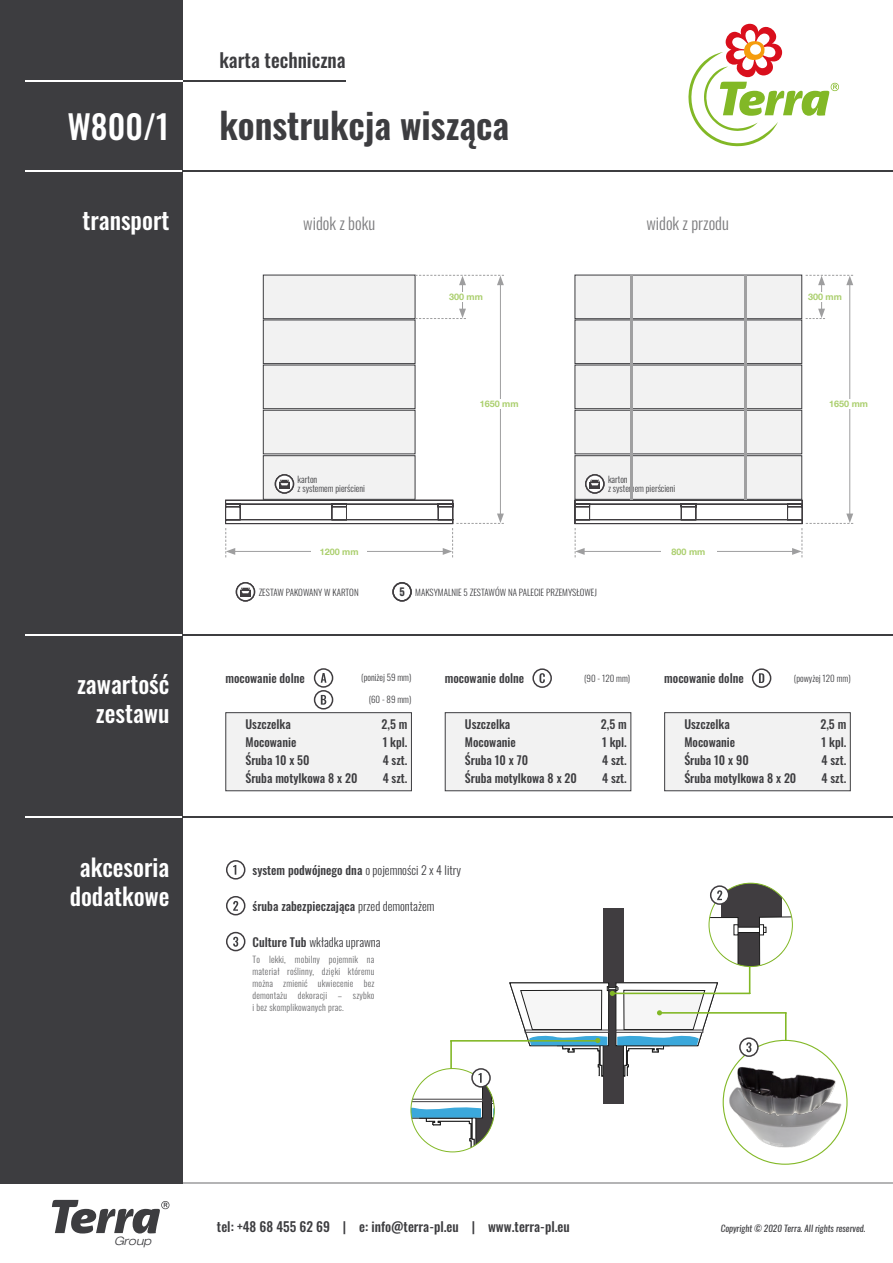
<style>
.page{position:relative;width:893px;height:1263px;background:#fff}
.page>*{position:absolute;margin:0;border:0;box-sizing:border-box;transform-origin:0 0}
.t1{font:600 36px "Oswald";color:#3d3d40}
.t2{font:500 33px "Oswald";color:#fff}
.t3{font:500 24px/28.8px "Oswald";color:#fff;text-align:right}
.t4{font:500 19.5px "Oswald";color:#3d3d40}
.t5{font:300 16.5px "Oswald";color:#7d7d7f}
.t6{font:500 13.35px "Oswald";color:#3d3d40}
.t7{font:500 12px/18px "Oswald";color:#3d3d40}
.t8{font:300 12px "Oswald";color:#3d3d40}
.t9{font:italic 300 expanded 11.7px "Helvetica Neue LT Pro";color:#3d3d40}
.t10{font:700 10.65px "Oswald";color:#3d3d40}
.t11{font:300 9px/9px "Oswald";color:#3d3d40}
.t12{font:300 9px/12px "Oswald";letter-spacing:.02em;color:#6a6a6c;text-align:justify}
.t13{font:italic 9px "Oswald";color:#3d3d40}
.t14{font:700 9px "Helvetica Neue LT Com";color:#abcf6e}
.s1{font-weight:300}
.s2{font-weight:500}
</style>
<div class="page">
<hr style="left:182px;top:1182px;width:711px;height:1px;background:#6b6b6c">
<div style="left:0;top:0;width:183px;height:1183px;background:#3d3d40"></div>
<svg style="left:688px;top:24px;width:151px;height:122px"></svg>
<hr style="left:26px;top:80px;width:157px;height:2px;background:#fff">
<hr style="left:26px;top:170px;width:157px;height:1px;background:#fff">
<hr style="left:26px;top:634px;width:157px;height:1px;background:#fff">
<hr style="left:26px;top:816px;width:157px;height:2px;background:#fff">
<hr style="left:183px;top:80px;width:163px;height:2px;background:#3d3d40">
<hr style="left:183px;top:170px;width:710px;height:1px;background:#3d3d40">
<hr style="left:183px;top:634px;width:710px;height:1px;background:#3d3d40">
<hr style="left:183px;top:816px;width:710px;height:2px;background:#3d3d40">
<svg style="left:52px;top:1200px;width:117px;height:33px"></svg>
<div style="left:263px;top:455px;width:152px;height:44px;background:#f2f2f2;border:1px solid #3d3d40"></div>
<div style="left:575px;top:455px;width:227px;height:44px;background:#f2f2f2;border:1px solid #3d3d40"></div>
<div style="left:226px;top:712px;width:186px;height:79px;background:#f2f2f2;border:1px solid #3d3d40"></div>
<div style="left:445px;top:712px;width:186px;height:79px;background:#f2f2f2;border:1px solid #3d3d40"></div>
<div style="left:664px;top:712px;width:186px;height:79px;background:#f2f2f2;border:1px solid #3d3d40"></div>
<div style="left:263px;top:410px;width:152px;height:44px;background:#f2f2f2;border:1px solid #3d3d40"></div>
<div style="left:575px;top:410px;width:227px;height:44px;background:#f2f2f2;border:1px solid #3d3d40"></div>
<div style="left:263px;top:365px;width:152px;height:44px;background:#f2f2f2;border:1px solid #3d3d40"></div>
<div style="left:575px;top:365px;width:227px;height:44px;background:#f2f2f2;border:1px solid #3d3d40"></div>
<div style="left:263px;top:320px;width:152px;height:44px;background:#f2f2f2;border:1px solid #3d3d40"></div>
<div style="left:575px;top:320px;width:227px;height:44px;background:#f2f2f2;border:1px solid #3d3d40"></div>
<div style="left:263px;top:275px;width:152px;height:44px;background:#f2f2f2;border:1px solid #3d3d40"></div>
<div style="left:575px;top:275px;width:227px;height:44px;background:#f2f2f2;border:1px solid #3d3d40"></div>
<svg style="left:275px;top:475px;width:18px;height:18px"></svg>
<div style="left:275px;top:474px;width:19px;height:20px;border:2px solid #403d40;border-radius:50%"></div>
<svg style="left:279px;top:485px;width:11px;height:3px"></svg>
<svg style="left:279px;top:479px;width:11px;height:6px"></svg>
<svg style="left:236px;top:583px;width:18px;height:18px"></svg>
<div style="left:236px;top:582px;width:19px;height:20px;border:2px solid #403d40;border-radius:50%"></div>
<svg style="left:240px;top:593px;width:11px;height:3px"></svg>
<svg style="left:240px;top:587px;width:11px;height:6px"></svg>
<div style="left:314px;top:668px;width:19px;height:20px;border:2px solid #403d40;border-radius:50%"></div>
<div style="left:314px;top:690px;width:19px;height:19px;border:2px solid #403d40;border-radius:50%"></div>
<div style="left:392px;top:582px;width:20px;height:20px;border:2px solid #403d40;border-radius:50%"></div>
<svg style="left:586px;top:475px;width:18px;height:18px"></svg>
<div style="left:585px;top:474px;width:20px;height:20px;border:2px solid #403d40;border-radius:50%"></div>
<svg style="left:590px;top:485px;width:10px;height:3px"></svg>
<svg style="left:590px;top:479px;width:10px;height:6px"></svg>
<hr style="left:500px;top:283px;width:1px;height:233px;background:#9e9e9f">
<svg style="left:415px;top:275px;width:89px;height:44px"></svg>
<svg style="left:225px;top:500px;width:279px;height:57px"></svg>
<hr style="left:849px;top:283px;width:1px;height:233px;background:#9e9e9f">
<svg style="left:806px;top:275px;width:47px;height:44px"></svg>
<svg style="left:575px;top:500px;width:278px;height:57px"></svg>
<div style="left:312px;top:547px;width:55px;height:9px;background:#fff"></div>
<div style="left:661px;top:547px;width:55px;height:9px;background:#fff"></div>
<div style="left:446px;top:292px;width:39px;height:10px;background:#fff"></div>
<div style="left:805px;top:292px;width:39px;height:10px;background:#fff"></div>
<div style="left:475px;top:399px;width:48px;height:10px;background:#fff"></div>
<div style="left:825px;top:399px;width:47px;height:10px;background:#fff"></div>
<hr style="left:744px;top:275px;width:2px;height:224px;background:#a0a0a1">
<hr style="left:630px;top:275px;width:2px;height:224px;background:#a0a0a1">
<div style="left:226px;top:860px;width:19px;height:19px;border:2px solid #403d40;border-radius:50%"></div>
<svg style="left:233px;top:865px;width:3px;height:10px"></svg>
<div style="left:226px;top:896px;width:19px;height:19px;border:2px solid #403d40;border-radius:50%"></div>
<svg style="left:233px;top:901px;width:5px;height:10px"></svg>
<div style="left:226px;top:932px;width:19px;height:19px;border:2px solid #403d40;border-radius:50%"></div>
<svg style="left:233px;top:937px;width:5px;height:10px"></svg>
<svg style="left:321px;top:695px;width:5px;height:10px"></svg>
<div style="left:752px;top:668px;width:19px;height:20px;border:2px solid #403d40;border-radius:50%"></div>
<svg style="left:759px;top:673px;width:5px;height:10px"></svg>
<div style="left:532px;top:668px;width:20px;height:20px;border:2px solid #403d40;border-radius:50%"></div>
<svg style="left:539px;top:673px;width:6px;height:10px"></svg>
<div style="left:603px;top:908px;width:20px;height:196px;background:#403d40"></div>
<svg style="left:411px;top:1068px;width:83px;height:84px"></svg>
<svg style="left:321px;top:673px;width:5px;height:10px"></svg>
<hr style="left:450px;top:1041px;width:2px;height:27px;background:#82b826">
<hr style="left:451px;top:1040px;width:147px;height:1px;background:#82b826">
<img style="left:728px;top:1087px;width:114px;height:61px">
<img style="left:738px;top:1067px;width:98px;height:50px">
<svg style="left:509px;top:883px;width:283px;height:194px"></svg>
<h3 class="t4" style="left:219px;top:50px;width:128px">karta techniczna</h3>
<h2 class="t2" style="left:67px;top:110px;width:103px">W800/1</h2>
<h1 class="t1" style="left:219px;top:100px;width:291px">konstrukcja wisząca</h1>
<h3 class="t3" style="left:82px;top:208px;width:88px">transport</h3>
<h3 class="t5" style="left:303px;top:209px;width:73px">widok z boku</h3>
<h3 class="t5" style="left:646px;top:209px;width:84px">widok z przodu</h3>
<p class="t14" style="left:449px;top:291px;width:35px">300 mm</p>
<p class="t14" style="left:808px;top:291px;width:35px">300 mm</p>
<p class="t11" style="left:298px;top:474px;width:69px">karton<br>z systemem pierścieni</p>
<p class="t14" style="left:480px;top:398px;width:40px">1650 mm</p>
<p class="t14" style="left:829px;top:398px;width:40px">1650 mm</p>
<p class="t11" style="left:608px;top:474px;width:69px">karton<br>z systemem pierścieni</p>
<p class="t14" style="left:320px;top:546px;width:40px">1200 mm</p>
<p class="t14" style="left:672px;top:546px;width:35px">800 mm</p>
<h3 class="t3" style="left:77px;top:672px;width:94px">zawartość zestawu</h3>
<h3 class="t3" style="left:70px;top:854px;width:101px;text-align:center">akcesoria dodatkowe</h3>
<p class="t11" style="left:259px;top:587px;width:102px">ZESTAW PAKOWANY W KARTON</p>
<p class="t10" style="left:399px;top:586px;width:7px">5</p>
<p class="t11" style="left:415px;top:587px;width:183px">MAKSYMALNIE 5 ZESTAWÓW NA PALECIE PRZEMYSŁOWEJ</p>
<p class="t7" style="left:225px;top:670px;width:81px">mocowanie dolne</p>
<p class="t7" style="left:445px;top:670px;width:81px">mocowanie dolne</p>
<p class="t11" style="left:361px;top:672px;width:52px">(poniżej 59 mm)</p>
<p class="t11" style="left:369px;top:694px;width:44px">(60 - 89 mm)</p>
<p class="t11" style="left:584px;top:672px;width:48px">(90 - 120 mm)</p>
<p class="t7" style="left:664px;top:670px;width:81px">mocowanie dolne</p>
<p class="t11" style="left:794px;top:672px;width:58px">(powyżej 120 mm)</p>
<p class="t7" style="left:381px;top:715px;width:27px;text-align:justify">2,5 m 1 kpl.<br>4 szt.<br>4 szt.</p>
<p class="t7" style="left:601px;top:715px;width:27px;text-align:justify">2,5 m 1 kpl.<br>4 szt.<br>4 szt.</p>
<p class="t7" style="left:820px;top:715px;width:27px;text-align:justify">2,5 m 1 kpl.<br>4 szt.<br>4 szt.</p>
<p class="t7" style="left:245px;top:715px;width:114px">Uszczelka<br>Mocowanie<br>Śruba 10 x 50<br>Śruba motylkowa 8 x 20</p>
<p class="t7" style="left:465px;top:715px;width:114px">Uszczelka<br>Mocowanie<br>Śruba 10 x 70<br>Śruba motylkowa 8 x 20</p>
<p class="t7" style="left:684px;top:715px;width:114px">Uszczelka<br>Mocowanie<br>Śruba 10 x 90<br>Śruba motylkowa 8 x 20</p>
<p class="t7" style="left:253px;top:862px;width:210px">system podwójnego dna <span class="s1">o pojemności 2 x 4 litry</span></p>
<p class="t7" style="left:253px;top:897px;width:183px">śruba zabezpieczająca <span class="s1">przed demontażem</span></p>
<p class="t8" style="left:253px;top:931px;width:130px"><span class="s2">Culture Tub</span> wkładka uprawna</p>
<p class="t12" style="left:253px;top:952px;width:123px">To lekki, mobilny pojemnik na materiał roślinny, dzięki któremu można zmienić ukwiecenie bez demontażu dekoracji – szybko i bez skomplikowanych prac.</p>
<p class="t9" style="left:114px;top:1234px;width:39px">Group</p>
<p class="t6" style="left:217px;top:1219px;width:354px">tel: +48 68 455 62 69 | e: info@terra-pl.eu | www.terra-pl.eu</p>
<p class="t13" style="left:721px;top:1222px;width:146px">Copyright © 2020 Terra. All rights reserved.</p>
</div>
